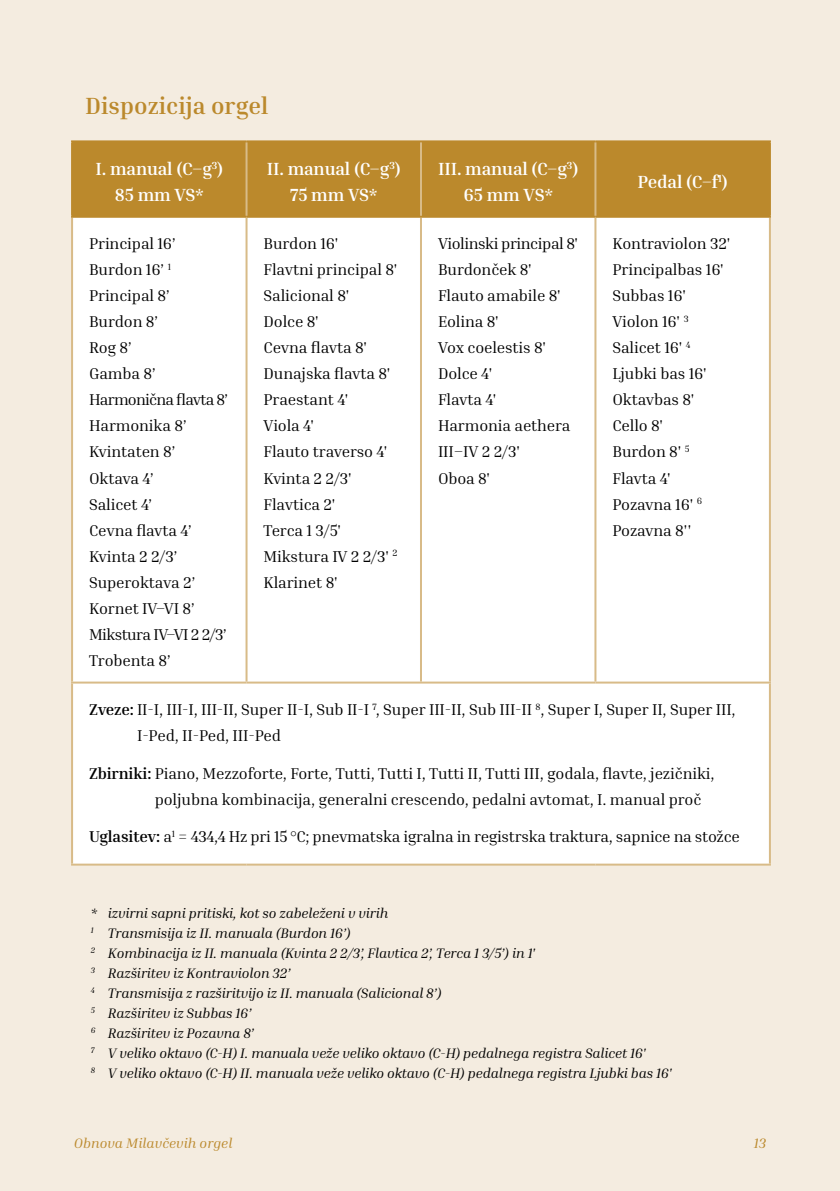
<style>
.page{position:relative;width:840px;height:1191px;background:#fff}
.page>*{position:absolute;margin:0;border:0;box-sizing:border-box;transform-origin:0 0}
.t1{font:700 24px "Inria Serif";color:#bb892c}
.t2{font:700 18px/26px "Inria Serif";letter-spacing:-.01em;color:#fff;text-align:center}
.t3{font:16px/26px "Inria Serif";letter-spacing:-.01em;color:#000}
.t4{font:italic 14px/20px "Inria Serif";letter-spacing:-.01em;color:#000}
.t5{font:italic 14px "Inria Serif";color:#bb892c}
.s1{font-weight:700}
</style>
<div class="page">
<div style="left:0;top:0;width:839px;height:1191px;background:#f4ece0"></div>
<div style="left:73px;top:142px;width:695px;height:74px;background:#bb892c"></div>
<div style="left:73px;top:218px;width:695px;height:645px;background:#fff"></div>
<hr style="left:71px;top:218px;width:2px;height:463px;background:#d8bb88">
<hr style="left:245px;top:218px;width:2px;height:463px;background:#d8bb88">
<hr style="left:420px;top:218px;width:2px;height:463px;background:#d8bb88">
<hr style="left:594px;top:218px;width:2px;height:463px;background:#d8bb88">
<hr style="left:768px;top:218px;width:2px;height:463px;background:#d8bb88">
<hr style="left:71px;top:681px;width:175px;height:2px;background:#d8bb88">
<hr style="left:71px;top:683px;width:2px;height:180px;background:#d8bb88">
<hr style="left:246px;top:681px;width:175px;height:2px;background:#d8bb88">
<hr style="left:421px;top:681px;width:174px;height:2px;background:#d8bb88">
<hr style="left:595px;top:681px;width:175px;height:2px;background:#d8bb88">
<hr style="left:768px;top:683px;width:2px;height:180px;background:#d8bb88">
<hr style="left:71px;top:863px;width:175px;height:2px;background:#d8bb88">
<hr style="left:246px;top:863px;width:175px;height:2px;background:#d8bb88">
<hr style="left:421px;top:863px;width:174px;height:2px;background:#d8bb88">
<hr style="left:595px;top:863px;width:175px;height:2px;background:#d8bb88">
<hr style="left:71px;top:140px;width:175px;height:2px;background:#bb892c">
<hr style="left:71px;top:142px;width:2px;height:74px;background:#bb892c">
<hr style="left:246px;top:140px;width:175px;height:2px;background:#bb892c">
<hr style="left:421px;top:140px;width:174px;height:2px;background:#bb892c">
<hr style="left:595px;top:140px;width:175px;height:2px;background:#bb892c">
<hr style="left:768px;top:142px;width:2px;height:74px;background:#bb892c">
<hr style="left:71px;top:216px;width:175px;height:2px;background:#bb892c">
<hr style="left:246px;top:216px;width:175px;height:2px;background:#bb892c">
<hr style="left:421px;top:216px;width:174px;height:2px;background:#bb892c">
<hr style="left:595px;top:216px;width:175px;height:2px;background:#bb892c">
<hr style="left:245px;top:142px;width:2px;height:74px;background:#d8bb88">
<hr style="left:420px;top:142px;width:2px;height:74px;background:#d8bb88">
<hr style="left:594px;top:142px;width:2px;height:74px;background:#d8bb88">
<h1 class="t1" style="left:85px;top:91px;width:185px">Dispozicija orgel</h1>
<p class="t2" style="left:95px;top:155px;width:129px">I. manual (C–g<sup>3</sup>)<br>85 mm VS*</p>
<p class="t2" style="left:266px;top:155px;width:135px">II. manual (C–g<sup>3</sup>)<br>75 mm VS*</p>
<p class="t2" style="left:438px;top:155px;width:142px">III. manual (C–g<sup>3</sup>)<br>65 mm VS*</p>
<p class="t2" style="left:637px;top:168px;width:92px">Pedal (C–f<sup>1</sup>)</p>
<p class="t3" style="left:89px;top:230px;width:141px">Principal 16’<br>Burdon 16’ <sup>1<br></sup>Principal 8’<br>Burdon 8’<br>Rog 8’<br>Gamba 8’<br>Harmonična flavta 8’<br>Harmonika 8’<br>Kvintaten 8’<br>Oktava 4’<br>Salicet 4’<br>Cevna flavta 4’<br>Kvinta 2 2/3’<br>Superoktava 2’<br>Kornet IV–VI 8’<br>Mikstura IV–VI 2 2/3’<br>Trobenta 8’</p>
<p class="t3" style="left:263px;top:230px;width:135px">Burdon 16'<br>Flavtni principal 8'<br>Salicional 8'<br>Dolce 8'<br>Cevna flavta 8'<br>Dunajska flavta 8'<br>Praestant 4'<br>Viola 4'<br>Flauto traverso 4'<br>Kvinta 2 2/3'<br>Flavtica 2'<br>Terca 1 3/5'<br>Mikstura IV 2 2/3' <sup>2<br></sup>Klarinet 8'</p>
<p class="t3" style="left:438px;top:230px;width:142px">Violinski principal 8'<br>Burdonček 8'<br>Flauto amabile 8'<br>Eolina 8'<br>Vox coelestis 8'<br>Dolce 4'<br>Flavta 4'<br>Harmonia aethera<br>III–IV 2 2/3'<br>Oboa 8'</p>
<p class="t3" style="left:612px;top:230px;width:120px">Kontraviolon 32'<br>Principalbas 16'<br>Subbas 16'<br>Violon 16' <sup>3<br></sup>Salicet 16' <sup>4<br></sup>Ljubki bas 16'<br>Oktavbas 8'<br>Cello 8'<br>Burdon 8' <sup>5<br></sup>Flavta 4'<br>Pozavna 16' <sup>6<br></sup>Pozavna 8''</p>
<p class="t3" style="left:137px;top:696px;width:599px;text-indent:-48px"><span class="s1">Zveze:</span> II-I, III-I, III-II, Super II-I, Sub II-I <sup>7</sup>, Super III-II, Sub III-II <sup>8</sup>, Super I, Super II, Super III,<br>I-Ped, II-Ped, III-Ped</p>
<p class="t3" style="left:155px;top:759px;width:561px;text-indent:-66px"><span class="s1">Zbirniki:</span> Piano, Mezzoforte, Forte, Tutti, Tutti I, Tutti II, Tutti III, godala, flavte, jezičniki, poljubna kombinacija, generalni crescendo, pedalni avtomat, I. manual proč</p>
<p class="t3" style="left:89px;top:823px;width:651px"><span class="s1">Uglasitev:</span> a<sup>1</sup> = 434,4 Hz pri 15 °C; pnevmatska igralna in registrska traktura, sapnice na stožce</p>
<p class="t4" style="left:91px;top:903px;width:582px">* izvirni sapni pritiski, kot so zabeleženi v virih<br><sup>1</sup> Transmisija iz II. manuala (Burdon 16’)<br><sup>2</sup> Kombinacija iz II. manuala (Kvinta 2 2/3’, Flavtica 2’, Terca 1 3/5’) in 1'<br><sup>3</sup> Razširitev iz Kontraviolon 32’<br><sup>4</sup> Transmisija z razširitvijo iz II. manuala (Salicional 8’)<br><sup>5</sup> Razširitev iz Subbas 16’<br><sup>6</sup> Razširitev iz Pozavna 8’<br><sup>7</sup> V veliko oktavo (C-H) I. manuala veže veliko oktavo (C-H) pedalnega registra Salicet 16'<br><sup>8</sup> V veliko oktavo (C-H) II. manuala veže veliko oktavo (C-H) pedalnega registra Ljubki bas 16'</p>
<p class="t5" style="left:74px;top:1134px;width:160px">Obnova Milavčevih orgel</p>
<p class="t5" style="left:753px;top:1134px;width:14px">13</p>
</div>
